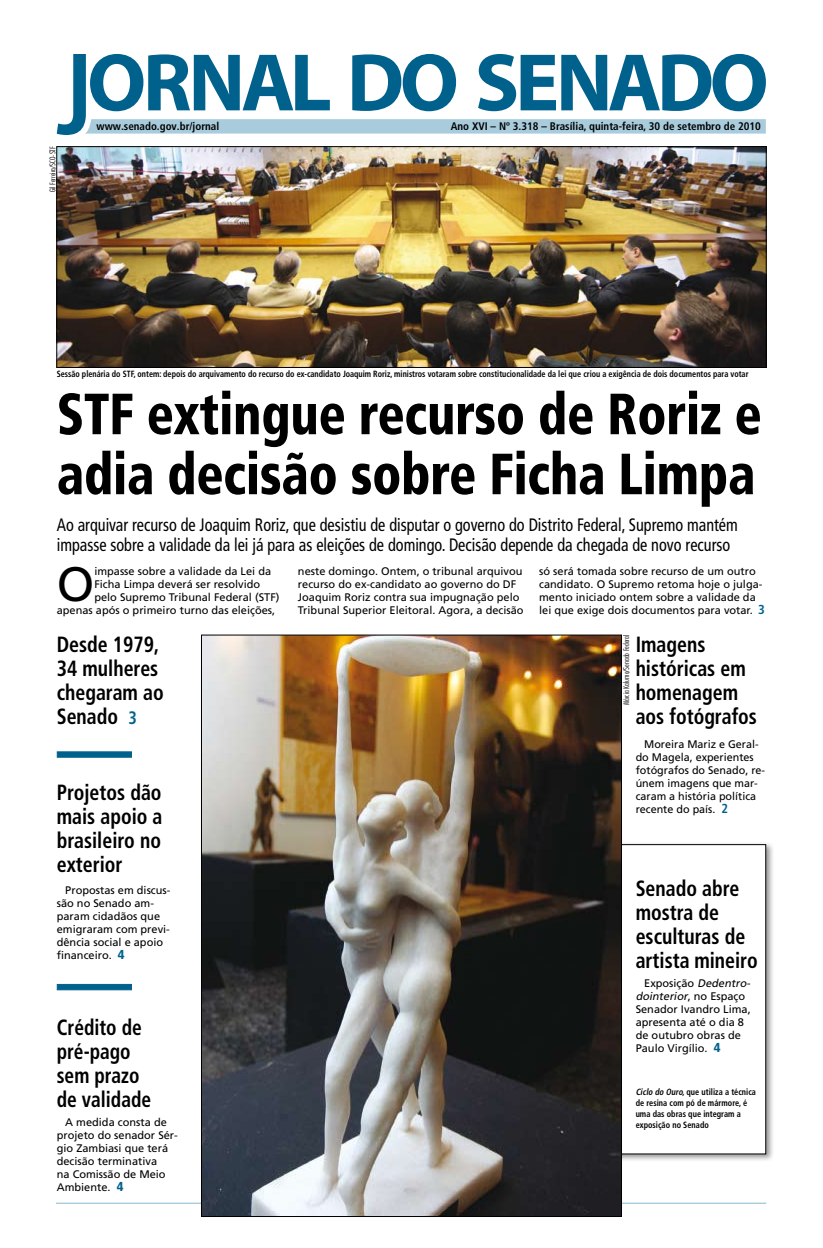
<style>
.page{position:relative;width:823px;height:1248px;background:#fff}
.page>*{position:absolute;margin:0;border:0;box-sizing:border-box;transform-origin:0 0}
.t1{font:900 condensed 58px/60px "Frutiger";letter-spacing:-.005em;color:#000;scale:.88 1}
.t2{font:48.2px "Frutiger";color:#000}
.t3{font:700 condensed 22px/24px "Frutiger";color:#000;scale:.9 1}
.t4{font:700 condensed 22px/24px "Frutiger";color:#000;scale:.88 1}
.t5{font:condensed 18px/20px "Frutiger";color:#000;scale:.9 1}
.t6{font:11px/13px "Frutiger";color:#000}
.t7{font:700 condensed 11px "Frutiger";color:#000}
.t8{font:700 condensed 9px "Frutiger";color:#000;scale:.9 1}
.t9{font:700 condensed 9px/11px "Frutiger";color:#000;scale:.91 1}
.t10{font:300 condensed 8px "Futura BT";color:#000}
.s1{font-weight:700;font-stretch:condensed;font-size:13px;color:#00628c}
.s2{font-size:18px;color:#00628c}
.s3{font-weight:900;font-stretch:condensed;font-size:13px;color:#00628c}
.s4{font-style:italic}
</style>
<div class="page">
<svg style="left:56px;top:1202px;width:709px;height:1px"></svg>
<div style="left:206px;top:841px;width:572px;height:325px;background:#000;opacity:.42"></div>
<div style="left:209px;top:844px;width:556px;height:309px;background:#fff"></div>
<svg style="left:57px;top:54px;width:708px;height:81px"></svg>
<img style="left:59px;top:148px;width:704px;height:217px">
<div style="left:57px;top:146px;width:708px;height:221px;border:1px solid #000"></div>
<img style="left:203px;top:637px;width:416px;height:577px">
<svg style="left:57px;top:751px;width:75px;height:6px"></svg>
<div style="left:57px;top:983px;width:75px;height:7px;background:#00628c;border:1px solid #00628c"></div>
<p class="t10" style="left:48px;top:192px;width:47px;rotate:-90deg">Gil Ferreira/SCO-STF</p>
<p class="t7" style="left:96px;top:119px;width:124px">www.senado.gov.br/jornal</p>
<p class="t7" style="left:450px;top:120px;width:311px">Ano XVI – Nº 3.318 – Brasília, quinta-feira, 30 de setembro de 2010</p>
<p class="t8" style="left:57px;top:369px;width:769px">Sessão plenária do STF, ontem: depois do arquivamento do recurso do ex-candidato Joaquim Roriz, ministros votaram sobre constitucionalidade da lei que criou a exigência de dois documentos para votar</p>
<h1 class="t1" style="left:57px;top:384px;width:802px">STF extingue recurso de Roriz e adia decisão sobre Ficha Limpa</h1>
<h3 class="t5" style="left:57px;top:515px;width:757px">Ao arquivar recurso de Joaquim Roriz, que desistiu de disputar o governo do Distrito Federal, Supremo mantém impasse sobre a validade da lei já para as eleições de domingo. Decisão depende da chegada de novo recurso</h3>
<h2 class="t2" style="left:57px;top:555px;width:39px">O</h2>
<p class="t6" style="left:94px;top:564px;width:178px">impasse sobre a validade da Lei da</p>
<p class="t6" style="left:298px;top:564px;width:227px">neste domingo. Ontem, o tribunal arquivou recurso do ex-candidato ao governo do DF Joaquim Roriz contra sua impugnação pelo Tribunal Superior Eleitoral. Agora, a decisão</p>
<p class="t6" style="left:539px;top:564px;width:227px">só será tomada sobre recurso de um outro candidato. O Supremo retoma hoje o julga&shy;mento iniciado ontem sobre a validade da lei que exige dois documentos para votar. <span class="s1">3</span></p>
<p class="t6" style="left:94px;top:577px;width:167px">Ficha Limpa deverá ser resolvido</p>
<p class="t6" style="left:94px;top:590px;width:187px">pelo Supremo Tribunal Federal (STF)</p>
<p class="t6" style="left:57px;top:603px;width:220px">apenas após o primeiro turno das eleições,</p>
<h3 class="t3" style="left:57px;top:632px;width:120px">Desde 1979,<br>34 mulheres chegaram ao<br>Senado <span class="s2">3</span></h3>
<h3 class="t3" style="left:57px;top:780px;width:119px;text-align:justify">Projetos dão mais apoio a brasileiro no exterior</h3>
<p class="t6" style="left:57px;top:884px;width:115px;text-indent:9px">Propostas em discus&shy;são no Senado am&shy;param cidadãos que emigraram com previ&shy;dência social e apoio financeiro. <span class="s3">4</span></p>
<h3 class="t4" style="left:57px;top:1014px;width:109px">Crédito de pré-pago sem prazo de validade</h3>
<p class="t6" style="left:57px;top:1115px;width:122px;text-indent:9px">A medida consta de projeto do senador Sér&shy;gio Zambiasi que terá decisão terminativa<br>na Comissão de Meio<br>Ambiente. <span class="s3">4</span></p>
<p class="t10" style="left:621px;top:705px;width:72px;rotate:-90deg">Márcia Kalume/Senado Federal</p>
<h3 class="t3" style="left:635px;top:632px;width:136px">Imagens históricas em homenagem aos fotógrafos</h3>
<p class="t6" style="left:635px;top:737px;width:131px;text-indent:9px">Moreira Mariz e Geral&shy;do Magela, experientes fotógrafos do Senado, re&shy;únem imagens que mar&shy;caram a história política recente do país. <span class="s1">2</span></p>
<h3 class="t3" style="left:635px;top:876px;width:137px">Senado abre mostra de esculturas de artista mineiro</h3>
<p class="t6" style="left:635px;top:976px;width:118px;text-indent:9px">Exposição <span class="s4">Dedentro&shy;dointerior</span>, n o E s p a ç o<br>Senador Ivandro Lima, apresenta até o dia 8 de outubro obras de<br>Paulo Virgílio. <span class="s3">4</span></p>
<p class="t9" style="left:635px;top:1086px;width:134px"><span class="s4">Ciclo do Ouro,</span>que utiliza a técnica de resina com pó de mármore, é uma das obras que integram a exposição no Senado</p>
</div>
